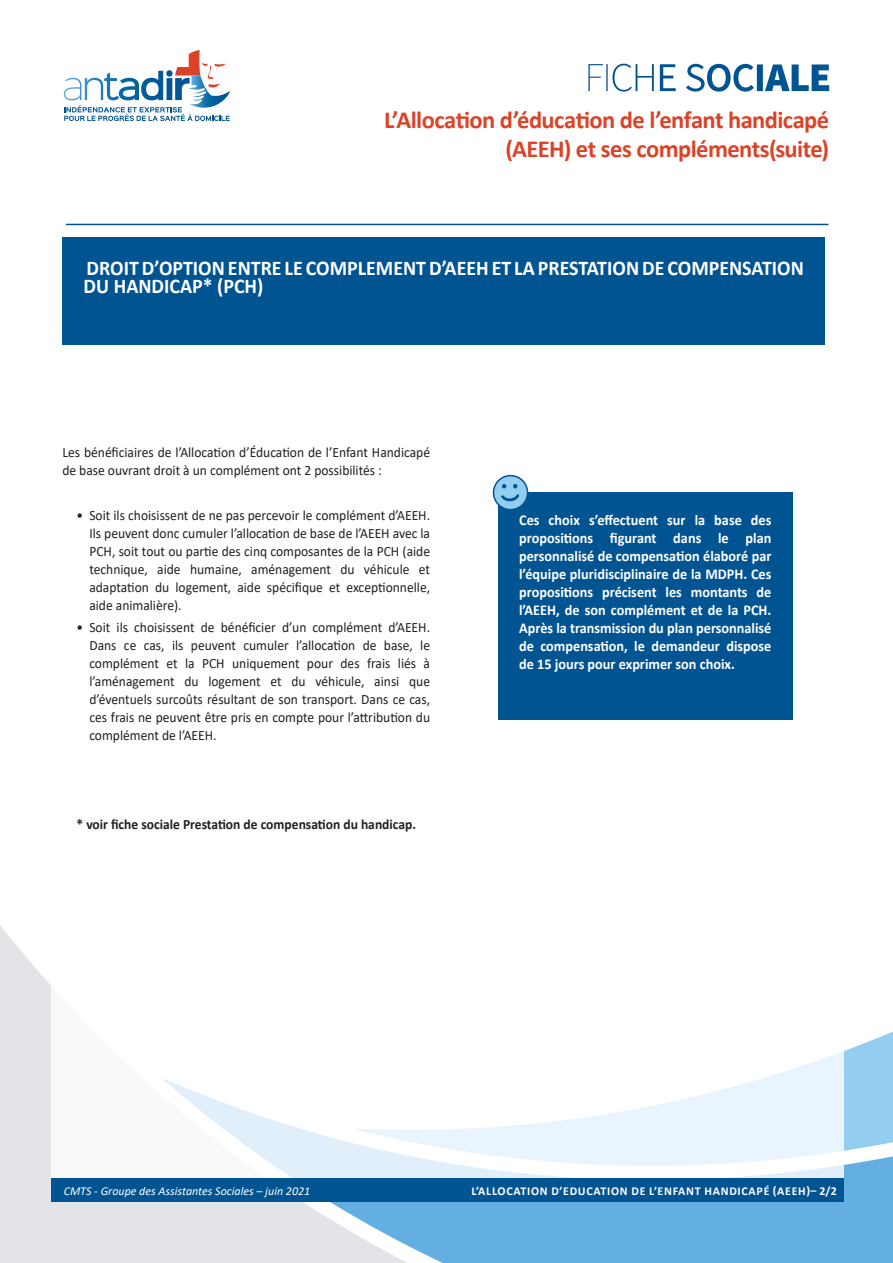
<style>
.page{position:relative;width:893px;height:1263px;background:#fff}
.page>*{position:absolute;margin:0;border:0;box-sizing:border-box;transform-origin:0 0}
.t1{font:700 24.6px/29.4px "Calibri";letter-spacing:-.025em;color:#db4328;text-align:right}
.texte_fiche{font:700 21px/18px "Calibri";color:#fff;scale:.95 1}
.texte_fiche-2{font:700 15px/18px "Calibri";color:#fff;text-align:justify;scale:.95 1}
.texte_fiche-3{font:14.25px/18px "Calibri";color:#231f20;text-align:justify;scale:.95 1}
.texte_fiche-4{font:700 14.25px "Calibri";color:#231f20;scale:.95 1}
.t2{font:700 12px "Calibri";letter-spacing:.06em;color:#fff}
.t3{font:italic 12px "Calibri";color:#fff}
</style>
<div class="page">
<svg style="left:64px;top:50px;width:166px;height:71px"></svg>
<svg style="left:588px;top:64px;width:241px;height:28px"></svg>
<svg style="left:0;top:925px;width:893px;height:338px;background:#aed0e8"></svg>
<div style="left:51px;top:848px;width:792px;height:331px;background:#fff"></div>
<div style="left:51px;top:1179px;width:792px;height:23px;background:#005492"></div>
<hr style="left:66px;top:224px;width:762px;height:1px;background:#005492">
<div style="left:498px;top:493px;width:295px;height:227px;background:#005492"></div>
<div style="left:493px;top:476px;width:34px;height:34px;background:#93cef0;border-radius:50%"></div>
<div style="left:493px;top:475px;width:35px;height:35px;border:2px solid #005492;border-radius:50%"></div>
<svg style="left:502px;top:484px;width:5px;height:4px"></svg>
<svg style="left:513px;top:484px;width:5px;height:4px"></svg>
<svg style="left:501px;top:494px;width:18px;height:7px"></svg>
<div style="left:62px;top:238px;width:763px;height:107px;background:#005492"></div>
<p class="t1" style="left:384px;top:105px;width:447px">L’Allocation d’éducation de l’enfant handicapé (AEEH) et ses compléments(suite)</p>
<p class="texte_fiche" style="left:84px;top:258px;width:760px">DROIT D’OPTION ENTRE LE COMPLEMENT D’AEEH ET LA PRESTATION DE COMPENSATION<br>DU HANDICAP* (PCH)</p>
<p class="texte_fiche-3" style="left:62px;top:443px;width:389px">Les bénéficiaires de l’Allocation d’Éducation de l’Enfant Handicapé de base ouvrant droit à un complément ont 2 possibilités :</p>
<p class="texte_fiche-3" style="left:89px;top:505px;width:360px;text-indent:-13px">• Soit ils choisissent de ne pas percevoir le complément d’AEEH.<br>Ils peuvent donc cumuler l’allocation de base de l’AEEH avec la PCH, soit tout ou partie des cinq composantes de la PCH (aide technique, aide humaine, aménagement du véhicule et adaptation du logement, aide spécifique et exceptionnelle, aide animalière).</p>
<p class="texte_fiche-3" style="left:89px;top:618px;width:360px;text-indent:-13px">• Soit ils choisissent de bénéficier d’un complément d’AEEH.<br>Dans ce cas, ils peuvent cumuler l’allocation de base, le complément et la PCH uniquement pour des frais liés à l’aménagement du logement et du véhicule, ainsi que d’éventuels surcoûts résultant de son transport. Dans ce cas, ces frais ne peuvent être pris en compte pour l’attribution du complément de l’AEEH.</p>
<p class="texte_fiche-4" style="left:77px;top:814px;width:359px">* voir fiche sociale Prestation de compensation du handicap.</p>
<p class="texte_fiche-2" style="left:519px;top:511px;width:267px">Ces choix s’effectuent sur la base des propositions figurant dans le plan personnalisé de compensation élaboré par l’équipe pluridisciplinaire de la MDPH. Ces propositions précisent les montants de l’AEEH, de son complément et de la PCH.<br>Après la transmission du plan personnalisé de compensation, le demandeur dispose de 15 jours pour exprimer son choix.</p>
<p class="t3" style="left:64px;top:1182px;width:248px">CMTS - Groupe des Assistantes Sociales – juin 2021</p>
<p class="t2" style="left:471px;top:1182px;width:367px">L’ALLOCATION D’EDUCATION DE L’ENFANT HANDICAPÉ (AEEH)– 2/2</p>
</div>
